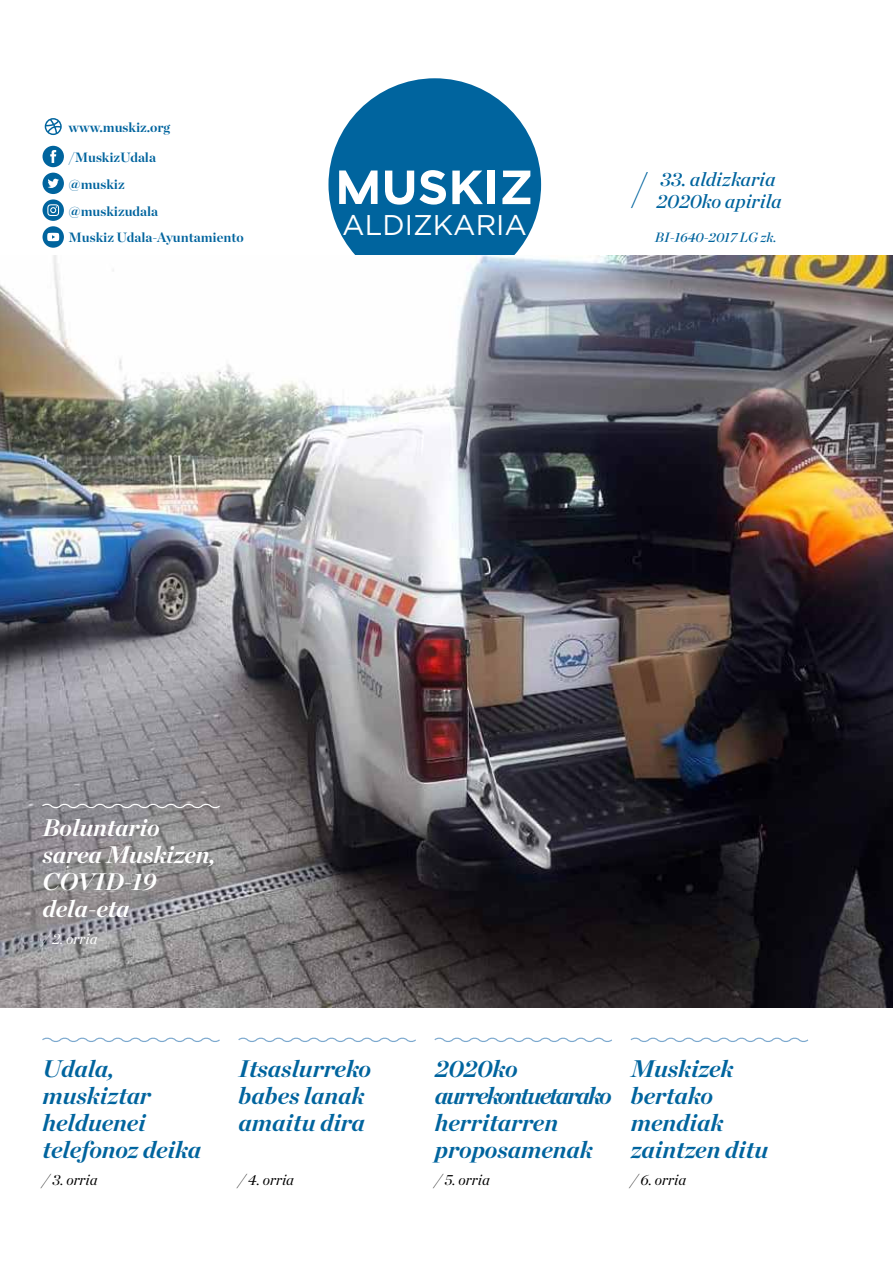
<style>
.page{position:relative;width:893px;height:1263px;background:#fff}
.page>*{position:absolute;margin:0;border:0;box-sizing:border-box;transform-origin:0 0}
.t1{font:28.5px "Gotham";color:#fff}
.t2{font:italic 700 24px/27px "Chronicle Display";color:#00649e}
.t3{font:italic 700 24px/27px "Chronicle Display";color:#fff}
.t4{font:italic 19.5px/22.5px "Chronicle Display Semi";color:#00649e}
.t5{font:italic 15px "Chronicle Display";color:#000}
.t6{font:italic 15px "Chronicle Display";color:#fff}
.t7{font:700 13.5px/26.8px "Chronicle Display";color:#00649e}
.t8{font:italic 13.5px "Chronicle Display Semi";color:#00649e}
</style>
<div class="page">
<svg style="left:42px;top:1037px;width:178px;height:5px"></svg>
<svg style="left:238px;top:1037px;width:178px;height:5px"></svg>
<svg style="left:434px;top:1037px;width:178px;height:5px"></svg>
<svg style="left:630px;top:1037px;width:179px;height:5px"></svg>
<svg style="left:328px;top:78px;width:213px;height:177px"></svg>
<img style="left:0;top:255px;width:893px;height:753px">
<svg style="left:41px;top:802px;width:180px;height:8px"></svg>
<svg style="left:45px;top:118px;width:17px;height:17px"></svg>
<div style="left:43px;top:146px;width:21px;height:21px;background:#00649e;border-radius:11px"></div>
<svg style="left:50px;top:150px;width:6px;height:13px"></svg>
<div style="left:43px;top:173px;width:21px;height:21px;background:#00649e;border-radius:11px"></div>
<svg style="left:48px;top:179px;width:11px;height:9px"></svg>
<div style="left:43px;top:199px;width:21px;height:22px;background:#00649e;border-radius:11px"></div>
<svg style="left:47px;top:204px;width:12px;height:12px"></svg>
<svg style="left:43px;top:226px;width:21px;height:22px"></svg>
<svg style="left:47px;top:233px;width:12px;height:8px"></svg>
<p class="t7" style="left:69px;top:113px;width:103px">www.muskiz.org</p>
<p class="t7" style="left:69px;top:143px;width:177px">/MuskizUdala<br>@muskiz<br>@muskizudala<br>Muskiz Udala-Ayuntamiento</p>
<p class="t1" style="left:342px;top:206px;width:186px">ALDIZKARIA</p>
<p class="t4" style="left:631px;top:166px;width:152px;text-indent:29px">33. aldizkaria <sup>/</sup> 2020ko apirila</p>
<p class="t8" style="left:655px;top:226px;width:123px">BI-1640-2017 LG zk.</p>
<p class="t3" style="left:43px;top:812px;width:175px">Boluntario sarea Muskizen,<br>COVID-19 dela-eta</p>
<p class="t6" style="left:43px;top:927px;width:56px">/ 2. orria</p>
<p class="t2" style="left:43px;top:1053px;width:160px">Udala, muskiztar helduenei telefonoz deika</p>
<p class="t5" style="left:43px;top:1168px;width:57px">/ 3. orria</p>
<p class="t2" style="left:239px;top:1053px;width:134px">Itsaslurreko babes lanak amaitu dira</p>
<p class="t5" style="left:239px;top:1168px;width:57px">/ 4. orria</p>
<p class="t2" style="left:435px;top:1053px;width:178px">2020ko aurrekontuetarako herritarren proposamenak</p>
<p class="t5" style="left:435px;top:1168px;width:56px">/ 5. orria</p>
<p class="t2" style="left:631px;top:1053px;width:139px">Muskizek bertako mendiak zaintzen ditu</p>
<p class="t5" style="left:631px;top:1168px;width:57px">/ 6. orria</p>
</div>
